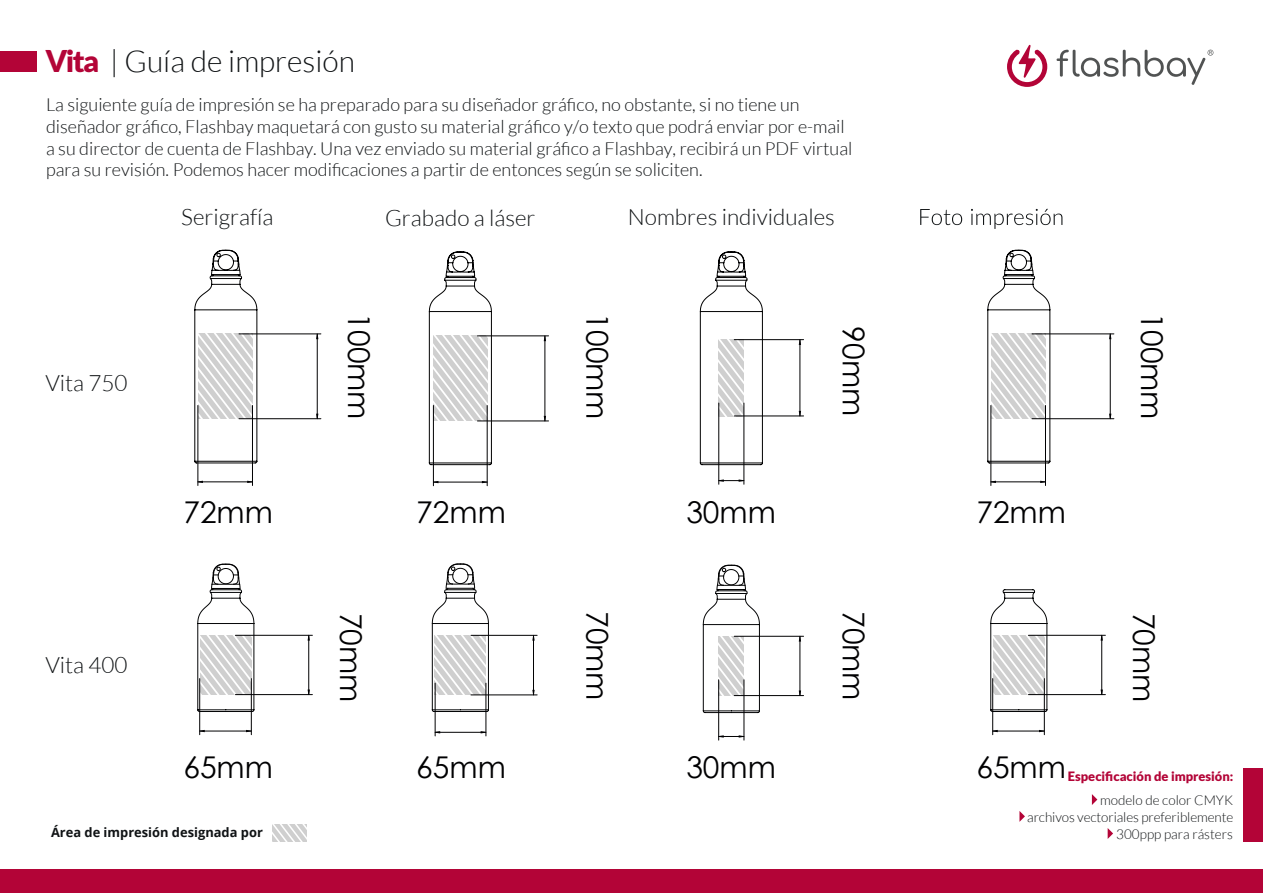
<style>
.page{position:relative;width:1263px;height:893px;background:#fff}
.page>*{position:absolute;margin:0;border:0;box-sizing:border-box;transform-origin:0 0}
.t1{font:30px "Century Gothic";color:#000002}
.t2{font:300 30px "Lato";color:#101315}
.t3{font:300 22.5px "Lato";color:#101315}
.t4{font:300 18px/21.6px "Lato";color:#101315}
.t5{font:300 13.5px/17.2px "Lato";letter-spacing:-.005em;color:#101315;text-align:right}
.t6{font:700 12.9px "Open Sans";color:#101315}
.t7{font:900 12.9px "Lato";color:#b30437}
.s1{font-weight:900;color:#b30437}
</style>
<div class="page">
<svg style="left:273px;top:824px;width:34px;height:17px"></svg>
<svg style="left:920px;top:209px;width:42px;height:16px"></svg>
<svg style="left:429px;top:251px;width:63px;height:214px"></svg>
<hr style="left:435px;top:732px;width:51px;height:1px;background:#000002">
<hr style="left:486px;top:683px;width:1px;height:53px;background:#000002">
<hr style="left:435px;top:683px;width:1px;height:53px;background:#000002">
<hr style="left:533px;top:635px;width:1px;height:60px;background:#000002">
<hr style="left:471px;top:635px;width:66px;height:1px;background:#000002">
<hr style="left:471px;top:695px;width:66px;height:1px;background:#000002">
<hr style="left:433px;top:482px;width:54px;height:1px;background:#000002">
<hr style="left:487px;top:405px;width:1px;height:81px;background:#000002">
<hr style="left:433px;top:405px;width:1px;height:81px;background:#000002">
<hr style="left:545px;top:336px;width:1px;height:85px;background:#000002">
<hr style="left:477px;top:336px;width:72px;height:1px;background:#000002">
<hr style="left:477px;top:421px;width:72px;height:1px;background:#000002">
<svg style="left:194px;top:249px;width:64px;height:215px"></svg>
<hr style="left:200px;top:731px;width:51px;height:1px;background:#000002">
<hr style="left:251px;top:678px;width:1px;height:57px;background:#000002">
<hr style="left:199px;top:678px;width:1px;height:57px;background:#000002">
<hr style="left:308px;top:635px;width:1px;height:59px;background:#000002">
<hr style="left:235px;top:635px;width:77px;height:1px;background:#000002">
<hr style="left:235px;top:694px;width:77px;height:1px;background:#000002">
<hr style="left:198px;top:482px;width:54px;height:1px;background:#000002">
<hr style="left:252px;top:405px;width:1px;height:80px;background:#000002">
<hr style="left:198px;top:405px;width:1px;height:80px;background:#000002">
<hr style="left:317px;top:334px;width:1px;height:85px;background:#000002">
<hr style="left:239px;top:334px;width:82px;height:1px;background:#000002">
<hr style="left:239px;top:418px;width:82px;height:1px;background:#000002">
<svg style="left:700px;top:251px;width:63px;height:214px"></svg>
<hr style="left:744px;top:403px;width:1px;height:81px;background:#000002">
<hr style="left:719px;top:403px;width:1px;height:81px;background:#000002">
<svg style="left:718px;top:479px;width:26px;height:3px"></svg>
<hr style="left:800px;top:340px;width:1px;height:76px;background:#000002">
<hr style="left:734px;top:339px;width:70px;height:1px;background:#000002">
<hr style="left:734px;top:416px;width:70px;height:1px;background:#000002">
<hr style="left:744px;top:680px;width:1px;height:60px;background:#000002">
<hr style="left:718px;top:680px;width:1px;height:60px;background:#000002">
<svg style="left:718px;top:735px;width:26px;height:3px"></svg>
<hr style="left:800px;top:636px;width:1px;height:59px;background:#000002">
<hr style="left:734px;top:636px;width:70px;height:1px;background:#000002">
<hr style="left:734px;top:695px;width:70px;height:1px;background:#000002">
<svg style="left:971px;top:209px;width:91px;height:255px"></svg>
<svg style="left:990px;top:589px;width:58px;height:123px"></svg>
<hr style="left:993px;top:731px;width:51px;height:1px;background:#000002">
<hr style="left:1044px;top:678px;width:1px;height:57px;background:#000002">
<hr style="left:992px;top:678px;width:1px;height:57px;background:#000002">
<hr style="left:1102px;top:635px;width:1px;height:59px;background:#000002">
<hr style="left:1028px;top:635px;width:77px;height:1px;background:#000002">
<hr style="left:1028px;top:694px;width:77px;height:1px;background:#000002">
<hr style="left:991px;top:482px;width:54px;height:1px;background:#000002">
<hr style="left:1045px;top:405px;width:1px;height:80px;background:#000002">
<hr style="left:991px;top:405px;width:1px;height:80px;background:#000002">
<hr style="left:1110px;top:334px;width:1px;height:85px;background:#000002">
<hr style="left:1032px;top:334px;width:82px;height:1px;background:#000002">
<hr style="left:1032px;top:418px;width:82px;height:1px;background:#000002">
<svg style="left:197px;top:563px;width:58px;height:149px"></svg>
<svg style="left:432px;top:563px;width:57px;height:149px"></svg>
<svg style="left:703px;top:564px;width:57px;height:149px"></svg>
<div style="left:1px;top:869px;width:1262px;height:24px;background:#b30437"></div>
<svg style="left:1007px;top:44px;width:40px;height:43px"></svg>
<svg style="left:1057px;top:50px;width:156px;height:35px"></svg>
<div style="left:0;top:51px;width:37px;height:21px;background:#b30437"></div>
<div style="left:1244px;top:768px;width:19px;height:73px;background:#b30437"></div>
<svg style="left:1092px;top:794px;width:5px;height:11px"></svg>
<svg style="left:1020px;top:811px;width:5px;height:11px"></svg>
<svg style="left:1108px;top:828px;width:5px;height:11px"></svg>
<h1 class="t2" style="left:45px;top:45px;width:311px"><span class="s1">Vita</span> | Guía de impresión</h1>
<p class="t4" style="left:46px;top:94px;width:808px">La siguiente guía de impresión se ha preparado para su diseñador gráfico, no obstante, si no tiene un diseñador gráfico, Flashbay maquetará con gusto su material gráfico y/o texto que podrá enviar por e-mail a su director de cuenta de Flashbay. Una vez enviado su material gráfico a Flashbay, recibirá un PDF virtual para su revisión. Podemos hacer modificaciones a partir de entonces según se soliciten.</p>
<p class="t3" style="left:45px;top:371px;width:84px">Vita 750</p>
<p class="t3" style="left:181px;top:205px;width:94px">Serigrafía</p>
<p class="t3" style="left:385px;top:206px;width:152px">Grabado a láser</p>
<p class="t3" style="left:628px;top:205px;width:209px">Nombres individuales</p>
<h1 class="t1" style="left:183px;top:491px;width:91px">72mm</h1>
<h1 class="t1" style="left:380px;top:313px;width:108px;rotate:90deg">100mm</h1>
<h1 class="t1" style="left:416px;top:491px;width:91px">72mm</h1>
<h1 class="t1" style="left:618px;top:313px;width:108px;rotate:90deg">100mm</h1>
<h1 class="t1" style="left:686px;top:491px;width:91px">30mm</h1>
<h1 class="t1" style="left:874px;top:326px;width:91px;rotate:90deg">90mm</h1>
<p class="t3" style="left:45px;top:653px;width:84px">Vita 400</p>
<h1 class="t1" style="left:183px;top:746px;width:91px">65mm</h1>
<p class="t6" style="left:51px;top:823px;width:213px">Área de impresión designada por</p>
<h1 class="t1" style="left:372px;top:613px;width:91px;rotate:90deg">70mm</h1>
<h1 class="t1" style="left:416px;top:746px;width:91px">65mm</h1>
<h1 class="t1" style="left:618px;top:611px;width:91px;rotate:90deg">70mm</h1>
<h1 class="t1" style="left:686px;top:746px;width:91px">30mm</h1>
<h1 class="t1" style="left:874px;top:611px;width:91px;rotate:90deg">70mm</h1>
<h1 class="t1" style="left:976px;top:491px;width:91px">72mm</h1>
<h1 class="t1" style="left:1173px;top:313px;width:108px;rotate:90deg">100mm</h1>
<h1 class="t1" style="left:1165px;top:613px;width:91px;rotate:90deg">70mm</h1>
<h1 class="t1" style="left:976px;top:746px;width:91px">65mm</h1>
<p class="t7" style="left:1068px;top:769px;width:167px">Especificación de impresión:</p>
<p class="t5" style="left:1027px;top:791px;width:208px">modelo de color CMYK<br>archivos vectoriales preferiblemente<br>300ppp para rásters</p>
</div>
